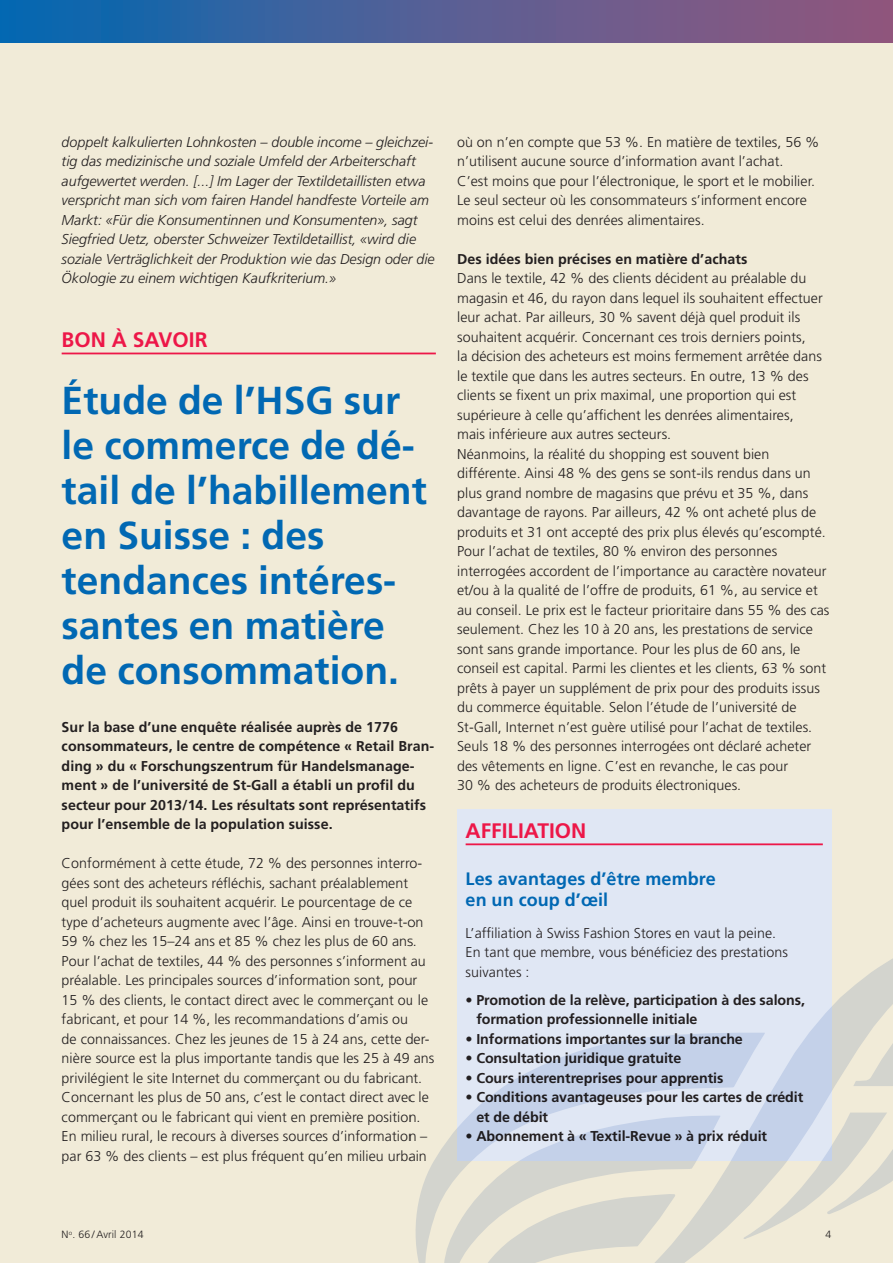
<style>
.page{position:relative;width:893px;height:1263px;background:#f1ebd8}
.page>*{position:absolute;margin:0;border:0;box-sizing:border-box;transform-origin:0 0}
.Titel{font:700 39px/45px "Frutiger LT Std";color:#0168b3}
.Rubriktitel{font:700 21px "Frutiger LT Std";color:#ed1748}
.Untertitel{font:700 18px/21px "Frutiger LT Std";letter-spacing:.005em;color:#0168b3}
.Fliesstext{font:300 14.25px/19.5px "Frutiger LT Std";letter-spacing:.005em;color:#231f20}
.Fliesstext-2{font:italic 300 14.25px/19.5px "Frutiger LT Std";color:#231f20}
.Fliesstext-3{font:700 14.25px/19.5px "Frutiger LT Std";letter-spacing:-.005em;color:#231f20}
.Leadtext{font:700 14.25px/19.5px "Frutiger LT Std";letter-spacing:.005em;color:#231f20}
.Zwischentitel{font:700 14.25px "Frutiger LT Std";letter-spacing:.005em;color:#231f20}
.Fusszeile{font:300 10.5px "Frutiger LT Std";letter-spacing:.015em;color:#231f20}
</style>
<div class="page">
<div style="left:0;top:0;width:893px;height:43px;background:linear-gradient(to right,#0868b1,#9b567b)"></div>
<div style="left:457px;top:810px;width:374px;height:351px;background:#e0e7f4"></div>
<hr style="left:466px;top:843px;width:357px;height:2px;background:#ed1748">
<hr style="left:62px;top:353px;width:374px;height:1px;background:#ed1748">
<svg style="left:415px;top:1033px;width:328px;height:230px"></svg>
<svg style="left:743px;top:945px;width:150px;height:294px"></svg>
<svg style="left:439px;top:1115px;width:281px;height:148px"></svg>
<p class="Fliesstext-2" style="left:62px;top:132px;width:375px">doppelt kalkulierten Lohnkosten – double income – gleichzei&shy;tig das medizinische und soziale Umfeld der Arbeiterschaft aufgewertet werden. [...] Im Lager der Textildetaillisten etwa verspricht man sich vom fairen Handel handfeste Vorteile am Markt: «Für die Konsumentinnen und Konsumenten», sagt Siegfried Uetz, oberster Schweizer Textildetaillist, «wird die soziale Verträglichkeit der Produktion wie das Design oder die Ökologie zu einem wichtigen Kaufkriterium.»</p>
<p class="Rubriktitel" style="left:62px;top:328px;width:147px">BON À SAVOIR</p>
<p class="Titel" style="left:62px;top:378px;width:367px">Étude de l’HSG sur le commerce de dé&shy;tail de l’habillement en Suisse : des tendances intéres&shy;santes en matière de consommation.</p>
<p class="Leadtext" style="left:62px;top:717px;width:374px">Sur la base d’une enquête réalisée auprès de 1776 consommateurs, le centre de compétence « Retail Bran&shy;ding » du « Forschungszentrum für Handelsmanage&shy;ment » de l’université de St-Gall a établi un profil du secteur pour 2013/14. Les résultats sont représentatifs pour l’ensemble de la population suisse.</p>
<p class="Fliesstext" style="left:62px;top:854px;width:363px">Conformément à cette étude, 72 % des personnes interro&shy;gées sont des acheteurs réfléchis, sachant préalablement quel produit ils souhaitent acquérir. Le pourcentage de ce type d’acheteurs augmente avec l’âge. Ainsi en trouve-t-on 59 % chez les 15–24 ans et 85 % chez les plus de 60 ans.</p>
<p class="Fliesstext" style="left:62px;top:951px;width:374px">Pour l’achat de textiles, 44 % des personnes s’informent au préalable. Les principales sources d’information sont, pour 15 % des clients, le contact direct avec le commerçant ou le fabricant, et pour 14 %, les recommandations d’amis ou<br>de connaissances. Chez les jeunes de 15 à 24 ans, cette der&shy;nière source est la plus importante tandis que les 25 à 49 ans privilégient le site Internet du commerçant ou du fabricant.<br>Concernant les plus de 50 ans, c’est le contact direct avec le commerçant ou le fabricant qui vient en première position.</p>
<p class="Fliesstext" style="left:62px;top:1127px;width:367px">En milieu rural, le recours à diverses sources d’information – par 63 % des clients – est plus fréquent qu’en milieu urbain</p>
<p class="Fliesstext" style="left:457px;top:132px;width:364px">où on n’en compte que 53 %. En matière de textiles, 56 % n’utilisent aucune source d’information avant l’achat.<br>C’est moins que pour l’électronique, le sport et le mobilier.<br>Le seul secteur où les consommateurs s’informent encore moins est celui des denrées alimentaires.</p>
<p class="Zwischentitel" style="left:457px;top:250px;width:292px">Des idées bien précises en matière d’achats</p>
<p class="Fliesstext" style="left:457px;top:269px;width:367px">Dans le textile, 42 % des clients décident au préalable du magasin et 46, du rayon dans lequel ils souhaitent effectuer leur achat. Par ailleurs, 30 % savent déjà quel produit ils souhaitent acquérir. Concernant ces trois derniers points,<br>la décision des acheteurs est moins fermement arrêtée dans le textile que dans les autres secteurs. En outre, 13 % des clients se fixent un prix maximal, une proportion qui est supérieure à celle qu’affichent les denrées alimentaires, mais inférieure aux autres secteurs.</p>
<p class="Fliesstext" style="left:457px;top:444px;width:370px">Néanmoins, la réalité du shopping est souvent bien différente. Ainsi 48 % des gens se sont-ils rendus dans un plus grand nombre de magasins que prévu et 35 %, dans davantage de rayons. Par ailleurs, 42 % ont acheté plus de produits et 31 ont accepté des prix plus élevés qu’escompté.</p>
<p class="Fliesstext" style="left:457px;top:542px;width:374px">Pour l’achat de textiles, 80 % environ des personnes interrogées accordent de l’importance au caractère novateur et/ou à la qualité de l’offre de produits, 61 %, au service et au conseil. Le prix est le facteur prioritaire dans 55 % des cas seulement. Chez les 10 à 20 ans, les prestations de service sont sans grande importance. Pour les plus de 60 ans, le conseil est capital. Parmi les clientes et les clients, 63 % sont prêts à payer un supplément de prix pour des produits issus du commerce équitable. Selon l’étude de l’université de St-Gall, Internet n’est guère utilisé pour l’achat de textiles.<br>Seuls 18 % des personnes interrogées ont déclaré acheter des vêtements en ligne. C’est en revanche, le cas pour<br>30 % des acheteurs de produits électroniques.</p>
<p class="Rubriktitel" style="left:466px;top:819px;width:122px">AFFILIATION</p>
<p class="Untertitel" style="left:466px;top:868px;width:252px">Les avantages d’être membre en un coup d’œil</p>
<p class="Fliesstext" style="left:466px;top:923px;width:324px">L’affiliation à Swiss Fashion Stores en vaut la peine.<br>En tant que membre, vous bénéficiez des prestations suivantes :</p>
<p class="Fliesstext-3" style="left:476px;top:990px;width:330px;text-indent:-11px">• Promotion de la relève, participation à des salons, formation professionnelle initiale</p>
<p class="Fliesstext-3" style="left:466px;top:1029px;width:279px">• Informations importantes sur la branche</p>
<p class="Fliesstext-3" style="left:466px;top:1049px;width:217px">• Consultation juridique gratuite</p>
<p class="Fliesstext-3" style="left:466px;top:1068px;width:259px">• Cours interentreprises pour apprentis</p>
<p class="Fliesstext-3" style="left:476px;top:1088px;width:328px;text-indent:-11px">• Conditions avantageuses pour les cartes de crédit et de débit</p>
<p class="Fliesstext-3" style="left:466px;top:1127px;width:303px">• Abonnement à « Textil-Revue » à prix réduit</p>
<p class="Fusszeile" style="left:62px;top:1229px;width:83px">N<sup>o</sup>. 66 /Avril 2014</p>
<p class="Fusszeile" style="left:84px;top:1229px;width:87px">3 Novembre 2013</p>
<p class="Fusszeile" style="left:825px;top:1229px;width:7px">4</p>
</div>
